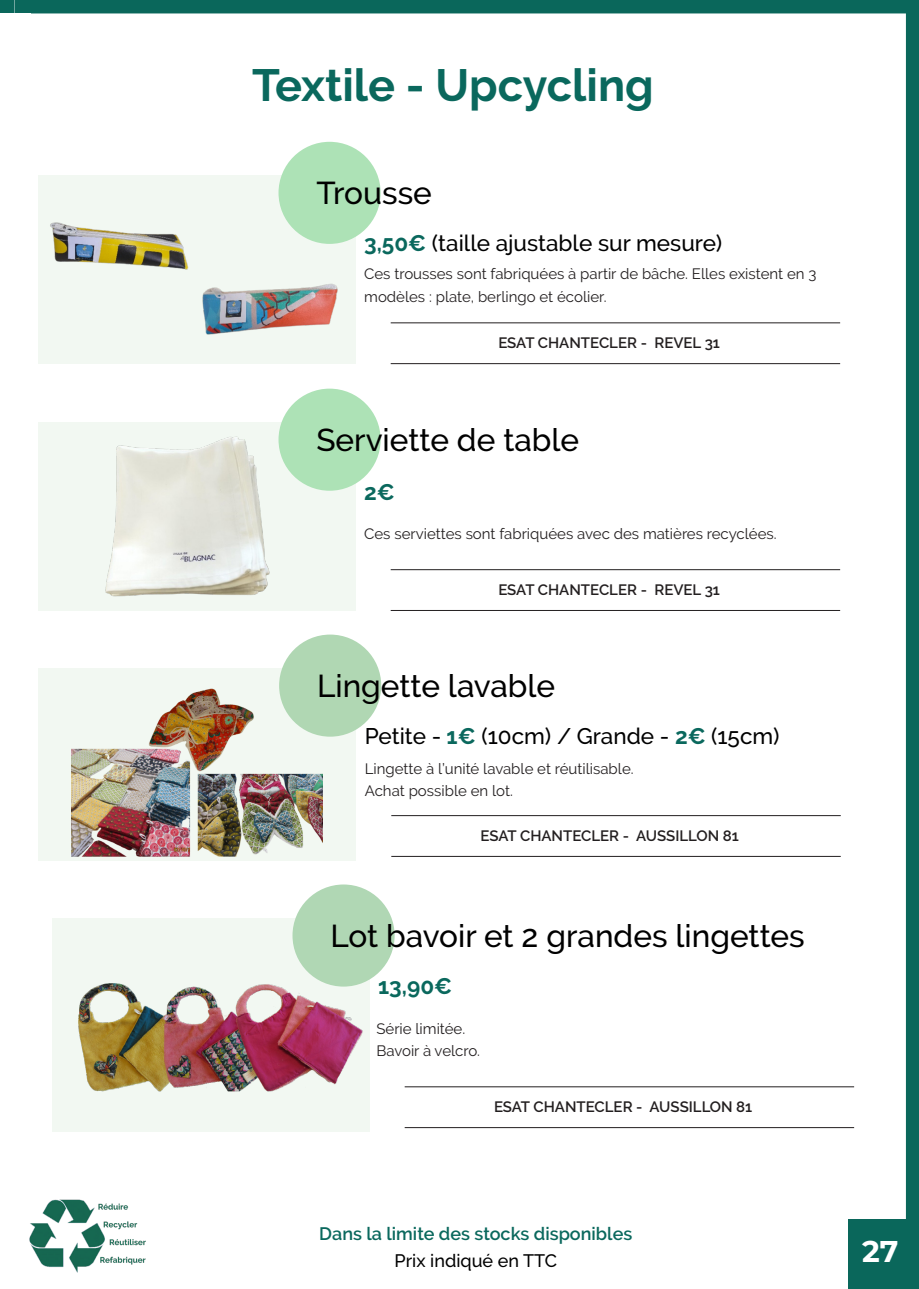
<style>
.page{position:relative;width:919px;height:1289px;background:#fff}
.page>*{position:absolute;margin:0;border:0;box-sizing:border-box;transform-origin:0 0}
.Paragraph_Style_3{font:700 45px "Raleway";color:#0a685d}
.Paragraph_Style_5{font:500 31.5px "Raleway";color:#000}
.t1{font:700 30px "Montserrat";color:#fff}
.Paragraph_Style_4{font:500 22.5px "Raleway";color:#000001}
.Paragraph_Style_4-2{font:700 22.5px "Raleway";color:#0a685d}
.Paragraph_Style_3-2{font:600 18px "Raleway";color:#0a685d}
.Paragraph_Style_3-3{font:500 18px "Raleway";color:#000001}
.Paragraph_Style_4-3{font:15px/22.5px "Raleway";color:#231f20}
.Paragraph_Style_4-4{font:600 15px "Raleway";color:#231f20}
.s1{font-weight:700;color:#0a685d}
</style>
<div class="page">
<div style="left:0;top:0;width:14px;height:15px;background:#0a675b"></div>
<div style="left:847px;top:1219px;width:71px;height:69px;background:#0a675b"></div>
<div style="left:15px;top:0;width:903px;height:13px;background:#0a675b"></div>
<div style="left:905px;top:4px;width:13px;height:1223px;background:#0a675b"></div>
<div style="left:0;top:13px;width:31px;height:1275px;background:#fff"></div>
<div style="left:38px;top:175px;width:317px;height:189px;background:#f2f8f2"></div>
<div style="left:278px;top:142px;width:102px;height:102px;background:#ade2b6;border-radius:50%"></div>
<img style="left:50px;top:222px;width:139px;height:48px">
<hr style="left:390px;top:322px;width:450px;height:1px;background:#231f20">
<hr style="left:390px;top:363px;width:450px;height:1px;background:#231f20">
<div style="left:38px;top:422px;width:317px;height:189px;background:#f2f8f2"></div>
<div style="left:278px;top:388px;width:102px;height:102px;background:#ade2b6;border-radius:50%"></div>
<img style="left:105px;top:410px;width:197px;height:187px">
<hr style="left:390px;top:569px;width:450px;height:1px;background:#231f20">
<hr style="left:390px;top:610px;width:450px;height:1px;background:#231f20">
<img style="left:202px;top:283px;width:136px;height:52px">
<img style="left:29px;top:1199px;width:117px;height:74px">
<div style="left:52px;top:917px;width:317px;height:214px;background:#f2f8f2"></div>
<div style="left:292px;top:884px;width:102px;height:102px;background:#b0d7b4;border-radius:50%"></div>
<img style="left:79px;top:983px;width:284px;height:108px">
<hr style="left:404px;top:1086px;width:450px;height:1px;background:#231f20">
<hr style="left:404px;top:1127px;width:450px;height:1px;background:#231f20">
<div style="left:38px;top:668px;width:318px;height:192px;background:#f2f8f2"></div>
<div style="left:279px;top:634px;width:102px;height:102px;background:#b0d7b3;border-radius:50%"></div>
<img style="left:71px;top:688px;width:251px;height:169px">
<hr style="left:391px;top:815px;width:449px;height:1px;background:#231f20">
<hr style="left:391px;top:856px;width:449px;height:1px;background:#231f20">
<p class="Paragraph_Style_3" style="left:252px;top:59px;width:403px">Textile - Upcycling</p>
<p class="Paragraph_Style_5" style="left:316px;top:175px;width:117px">Trousse</p>
<p class="Paragraph_Style_4" style="left:364px;top:230px;width:359px"><span class="s1">3,50€</span> (taille ajustable sur mesure)</p>
<p class="Paragraph_Style_4-3" style="left:364px;top:262px;width:453px">Ces trousses sont fabriquées à partir de bâche. Elles existent en 3 modèles : plate, berlingo et écolier.</p>
<p class="Paragraph_Style_4-4" style="left:498px;top:334px;width:223px">ESAT CHANTECLER - REVEL 31</p>
<p class="Paragraph_Style_5" style="left:316px;top:422px;width:264px">Serviette de table</p>
<p class="Paragraph_Style_4-2" style="left:364px;top:478px;width:32px">2€</p>
<p class="Paragraph_Style_4-3" style="left:364px;top:522px;width:414px">Ces serviettes sont fabriquées avec des matières recyclées.</p>
<p class="Paragraph_Style_4-4" style="left:498px;top:581px;width:223px">ESAT CHANTECLER - REVEL 31</p>
<p class="Paragraph_Style_5" style="left:317px;top:667px;width:240px">Lingette lavable</p>
<p class="Paragraph_Style_4" style="left:365px;top:722px;width:416px">Petite - <span class="s1">1€</span> (10cm) / Grande - <span class="s1">2€</span> (15cm)</p>
<p class="Paragraph_Style_4-3" style="left:365px;top:757px;width:270px">Lingette à l’unité lavable et réutilisable.</p>
<p class="Paragraph_Style_4-3" style="left:365px;top:779px;width:150px">Achat possible en lot.</p>
<p class="Paragraph_Style_4-4" style="left:480px;top:826px;width:260px">ESAT CHANTECLER - AUSSILLON 81</p>
<p class="Paragraph_Style_5" style="left:330px;top:917px;width:476px">Lot bavoir et 2 grandes lingettes</p>
<p class="Paragraph_Style_4-2" style="left:378px;top:972px;width:75px">13,90€</p>
<p class="Paragraph_Style_4-3" style="left:376px;top:1017px;width:90px">Série limitée.</p>
<p class="Paragraph_Style_4-3" style="left:376px;top:1039px;width:105px">Bavoir à velcro.</p>
<p class="Paragraph_Style_4-4" style="left:494px;top:1097px;width:260px">ESAT CHANTECLER - AUSSILLON 81</p>
<p class="Paragraph_Style_3-2" style="left:319px;top:1223px;width:314px">Dans la limite des stocks disponibles</p>
<p class="Paragraph_Style_3-3" style="left:394px;top:1249px;width:164px">Prix indiqué en TTC</p>
<h3 class="t1" style="left:862px;top:1229px;width:38px">27</h3>
</div>
